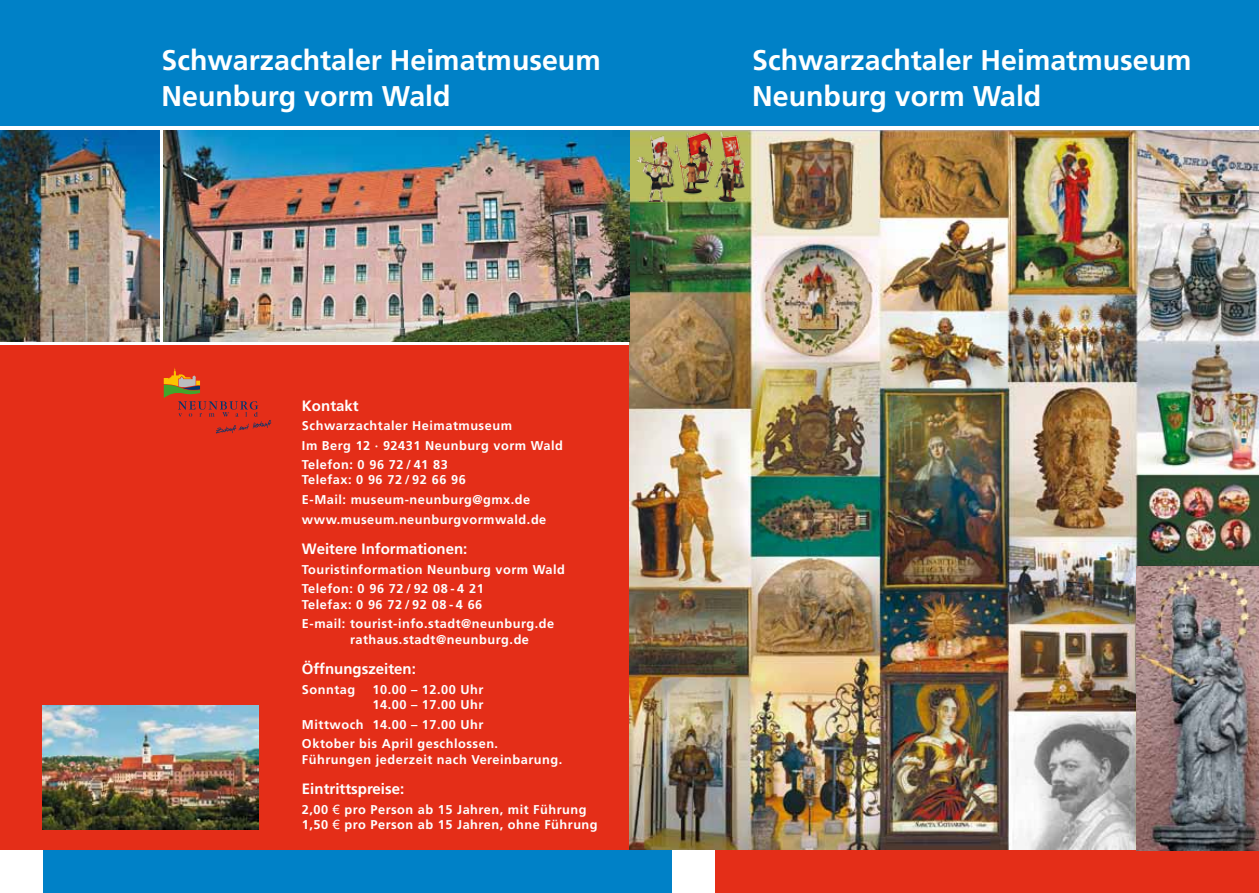
<style>
.page{position:relative;width:1259px;height:893px;background:#fff}
.page>*{position:absolute;margin:0;border:0;box-sizing:border-box;transform-origin:0 0}
.t1{font:700 28.5px "Frutiger";color:#fff}
.t2{font:700 15px "Frutiger";color:#fff}
.t3{font:700 12.75px/19.5px "Frutiger";letter-spacing:.04em;color:#fff}
.s1{font-family:"Arial";font-weight:400}
</style>
<div class="page">
<div style="left:0;top:323px;width:642px;height:570px;background:#e42e18"></div>
<div style="left:0;top:0;width:1259px;height:130px;background:#0081c7"></div>
<svg style="left:0;top:126px;width:1259px;height:218px;background:#dbe5e8"></svg>
<img style="left:629px;top:130px;width:630px;height:720px">
<img style="left:628px;top:130px;width:118px;height:72px">
<div style="left:43px;top:850px;width:599px;height:43px;background:#0081c7"></div>
<div style="left:0;top:850px;width:43px;height:43px;background:#fff"></div>
<div style="left:659px;top:850px;width:600px;height:43px;background:#e42e18"></div>
<div style="left:617px;top:850px;width:55px;height:43px;background:#0081c7"></div>
<div style="left:672px;top:850px;width:42px;height:43px;background:#fff"></div>
<img style="left:164px;top:131px;width:465px;height:210px">
<img style="left:43px;top:705px;width:215px;height:124px">
<img style="left:0;top:131px;width:159px;height:210px">
<img style="left:1136px;top:566px;width:123px;height:284px">
<svg style="left:164px;top:368px;width:107px;height:65px"></svg>
<h1 class="t1" style="left:162px;top:44px;width:441px">Schwarzachtaler Heimatmuseum</h1>
<h1 class="t1" style="left:752px;top:44px;width:441px">Schwarzachtaler Heimatmuseum</h1>
<h1 class="t1" style="left:162px;top:79px;width:290px">Neunburg vorm Wald</h1>
<h1 class="t1" style="left:752px;top:79px;width:290px">Neunburg vorm Wald</h1>
<p class="t2" style="left:302px;top:396px;width:58px">Kontakt</p>
<p class="t3" style="left:302px;top:416px;width:262px">Schwarzachtaler Heimatmuseum<br>Im Berg 12 · 92431 Neunburg vorm Wald<br>Telefon: 0 96 72 / 41 83</p>
<p class="t3" style="left:302px;top:470px;width:246px">Telefax: 0 96 72 / 92 66 96<br>E-Mail: museum-neunburg@gmx.de www.museum.neunburgvormwald.de</p>
<p class="t2" style="left:302px;top:540px;width:167px">Weitere Informationen:</p>
<p class="t3" style="left:302px;top:560px;width:265px">Touristinformation Neunburg vorm Wald<br>Telefon: 0 96 72 / 92 08 - 4 21</p>
<p class="t3" style="left:302px;top:594px;width:254px">Telefax: 0 96 72 / 92 08 - 4 66<br>E-mail: tourist-info.stadt@neunburg.de</p>
<p class="t3" style="left:350px;top:629px;width:180px">rathaus.stadt@neunburg.de</p>
<p class="t2" style="left:302px;top:660px;width:115px">Öffnungszeiten:</p>
<p class="t3" style="left:302px;top:680px;width:55px">Sonntag</p>
<p class="t3" style="left:372px;top:682px;width:112px;line-height:15.3px">10.00 – 12.00 Uhr<br>14.00 – 17.00 Uhr</p>
<p class="t3" style="left:302px;top:714px;width:198px">Mittwoch 14.00 – 17.00 Uhr<br>Oktober bis April geschlossen.</p>
<p class="t3" style="left:302px;top:749px;width:262px">Führungen jederzeit nach Vereinbarung.</p>
<p class="t2" style="left:302px;top:780px;width:104px">Eintrittspreise:</p>
<p class="t3" style="left:302px;top:802px;width:297px;line-height:15.3px">2,00 <span class="s1">€</span> pro Person ab 15 Jahren, mit Führung<br>1,50 <span class="s1">€</span> pro Person ab 15 Jahren, ohne Führung</p>
</div>
